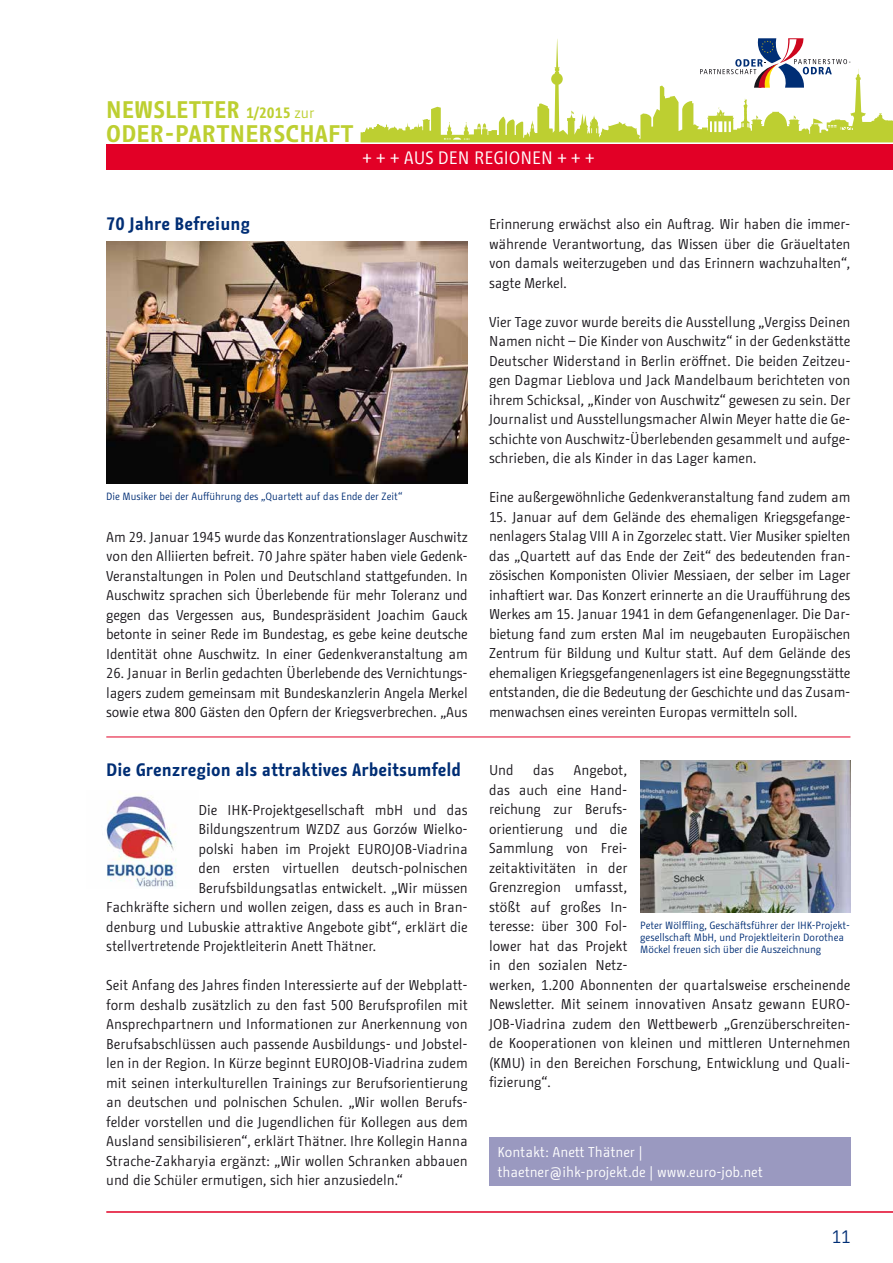
<style>
.page{position:relative;width:893px;height:1263px;background:#fff}
.page>*{position:absolute;margin:0;border:0;box-sizing:border-box;transform-origin:0 0}
.t1{font:700 24px "BMF Change Sans Cond Int";letter-spacing:.005em;color:#bdcf31}
.t2{font:700 24px "BMF Change Letter Int";letter-spacing:.005em;color:#bdcf31}
.t3{font:700 18px "BMF Change Sans Cond Int";color:#002e75}
.t4{font:18px "BMF Change Sans Cond Int";color:#fff}
.t5{font:18px "BMF Change Sans Cond Int";color:#002e75}
.t6{font:14.25px/19.5px "BMF Change Sans Cond Int";color:#1a171c;text-align:justify}
.t7{font:14.25px/19.5px "BMF Change Sans Cond Int";color:#fff}
.t8{font:10.5px/12px "BMF Change Sans Cond Int";color:#002e75}
.s1{font-size:15px}
.s2{font-weight:400;font-size:15px}
</style>
<div class="page">
<hr style="left:106px;top:1211px;width:787px;height:2px;background:#e20026">
<svg style="left:361px;top:39px;width:532px;height:103px"></svg>
<svg style="left:700px;top:38px;width:150px;height:50px"></svg>
<div style="left:106px;top:145px;width:787px;height:25px;background:#e20026"></div>
<hr style="left:106px;top:737px;width:744px;height:1px;background:#e20026">
<div style="left:489px;top:1137px;width:361px;height:48px;background:#9a99c0"></div>
<img style="left:106px;top:241px;width:362px;height:242px">
<img style="left:640px;top:761px;width:210px;height:152px">
<img style="left:106px;top:796px;width:70px;height:91px">
<h1 class="t1" style="left:106px;top:94px;width:210px">Newsletter <span class="s1">1/2015</span> <span class="s2">zur</span></h1>
<h1 class="t2" style="left:106px;top:118px;width:249px">ODER-PARTNERSCHAFT</h1>
<p class="t4" style="left:362px;top:146px;width:169px">+ + + Aus den Regionen</p>
<p class="t4" style="left:557px;top:146px;width:39px">+ + +</p>
<p class="t3" style="left:106px;top:211px;width:145px">70 Jahre Befreiung</p>
<p class="t8" style="left:106px;top:490px;width:298px">Die Musiker bei der Aufführung des „Quartett auf das Ende der Zeit“</p>
<p class="t6" style="left:106px;top:527px;width:363px">Am 29. Januar 1945 wurde das Konzentrationslager Auschwitz von den Alliierten befreit. 70 Jahre später haben viele Gedenk-Veranstaltungen in Polen und Deutschland stattgefunden. In Auschwitz sprachen sich Überlebende für mehr Toleranz und gegen das Vergessen aus, Bundespräsident Joachim Gauck betonte in seiner Rede im Bundestag, es gebe keine deutsche Identität ohne Auschwitz. In einer Gedenkveranstaltung am</p>
<p class="t6" style="left:106px;top:663px;width:363px">26. Januar in Berlin gedachten Überlebende des Vernichtungs&shy;lagers zudem gemeinsam mit Bundeskanzlerin Angela Merkel sowie etwa 800 Gästen den Opfern der Kriegsverbrechen. „Aus</p>
<p class="t3" style="left:106px;top:757px;width:356px">Die Grenzregion als attraktives Arbeitsumfeld</p>
<p class="t6" style="left:199px;top:800px;width:271px">Die IH K-Projektgesellschaft mbH und das</p>
<p class="t6" style="left:199px;top:819px;width:271px">Bildungszentrum WZDZ aus Gorzów Wielko-</p>
<p class="t6" style="left:199px;top:839px;width:271px">polski haben im Projekt EU ROJOB-Viadrina</p>
<p class="t6" style="left:199px;top:858px;width:271px">den ersten virtuellen deutsch-polnischen</p>
<p class="t6" style="left:199px;top:877px;width:271px">Berufsbildungsatlas entwickelt. „Wir müssen</p>
<p class="t6" style="left:106px;top:897px;width:363px">Fachkräfte sichern und wollen zeigen, dass es auch in Bran-</p>
<p class="t6" style="left:106px;top:916px;width:363px">denburg und Lubuskie attraktive Angebote gibt“, erklärt die</p>
<p class="t6" style="left:106px;top:936px;width:271px">stellvertretende Projektleiterin Anett Thätner.</p>
<p class="t6" style="left:106px;top:975px;width:363px">Seit Anfang des Jahres finden Interessierte auf der Webplatt&shy;form deshalb zusätzlich zu den fast 500 Berufsprofilen mit Ansprechpartnern und Informationen zur Anerkennung von Berufsabschlüssen auch passende Ausbildungs- und Jobstel&shy;len in der Region. In Kürze beginnt EU ROJOB-Viadrina zudem mit seinen interkulturellen Trainings zur Berufsorientierung an deutschen und polnischen Schulen. „Wir wollen Berufs&shy;felder vorstellen und die Jugendlichen für Kollegen aus dem Ausland sensibilisieren“, erklärt Thätner. Ihre Kollegin H anna Strache-Zakharyia ergänzt: „Wir wollen Schranken abbauen und die Schüler ermutigen, sich hier anzusiedeln.“</p>
<p class="t6" style="left:489px;top:214px;width:363px">Erinnerung erwächst also ein Auftrag. Wir haben die immer&shy;währende Verantwortung, das Wissen über die Gräueltaten von damals weiterzugeben und das Erinnern wachzuhalten“, sagte Merkel.</p>
<p class="t6" style="left:489px;top:312px;width:363px">Vier Tage zuvor wurde bereits die Ausstellung „Vergiss Deinen Namen nicht – Die Kinder von Auschwitz“ in der Gedenkstätte Deutscher Widerstand in Berlin eröffnet. Die beiden Zeitzeu&shy;gen Dagmar Lieblova und Jack Mandelbaum berichteten von ihrem Schicksal, „Kinder von Auschwitz“ gewesen zu sein. Der Journalist und Ausstellungsmacher Alwin Meyer hatte die Ge&shy;schichte von Auschwitz-Überlebenden gesammelt und aufge&shy;schrieben, die als Kinder in das Lager kamen.</p>
<p class="t6" style="left:489px;top:487px;width:363px">Eine außergewöhnliche Gedenkveranstaltung fand zudem am</p>
<p class="t6" style="left:489px;top:507px;width:363px">15. Januar auf dem Gelände des ehemaligen Kriegsgefange&shy;nenlagers Stalag VIII A in Zgorzelec statt. Vier Musiker spielten das „Quartett auf das Ende der Zeit“ des bedeutenden fran&shy;zösischen Komponisten Olivier Messiaen, der selber im Lager inhaftiert war. Das Konzert erinnerte an die U raufführung des Werkes am 15. Januar 1941 in dem Gefangenenlager. Die Dar&shy;bietung fand zum ersten Mal im neugebauten Europäischen Zentrum für Bildung und Kultur statt. Auf dem Gelände des ehemaligen Kriegsgefangenenlagers ist eine Begegnungsstätte entstanden, die die Bedeutung der Geschichte und das Zusam&shy;menwachsen eines vereinten Europas vermitteln soll.</p>
<p class="t6" style="left:489px;top:760px;width:363px;text-align:left;text-indent:84px">Angebot,<br>das auch eine Hand-<br>reichung zur Berufs-<br>orientierung und die<br>Sammlung von Frei-<br>zeitaktivitäten in der<br>Grenzregion umfasst,<br>stößt auf großes In-<br>teresse: über 300 Fol-<br>lower hat das Projekt<br>in den sozialen Netz-<br>werken, 1.200 Abonnenten der quartalsweise erscheinende<br>Newsletter. Mit seinem innovativen Ansatz gewann EU RO-<br>JOB-Viadrina zudem den Wettbewerb „Grenzüberschreiten&shy;de Kooperationen von kleinen und mittleren U nternehmen (KMU) in den Bereichen Forschung, Entwicklung und Quali&shy;fizierung“.</p>
<p class="t6" style="left:489px;top:760px;width:26px">Und</p>
<p class="t6" style="left:533px;top:760px;width:23px">das</p>
<p class="t8" style="left:640px;top:919px;width:211px">Peter Wölffling, Geschäftsführer der IH K-Projekt&shy;gesellschaft MbH, und Projektleiterin Dorothea<br>Möckel freuen sich über die Auszeichnung</p>
<p class="t7" style="left:497px;top:1142px;width:267px">Kontakt: Anett Thätner | thaetner@ihk-projekt.de | www.euro-job.net</p>
<p class="t5" style="left:832px;top:1224px;width:20px">11</p>
</div>
